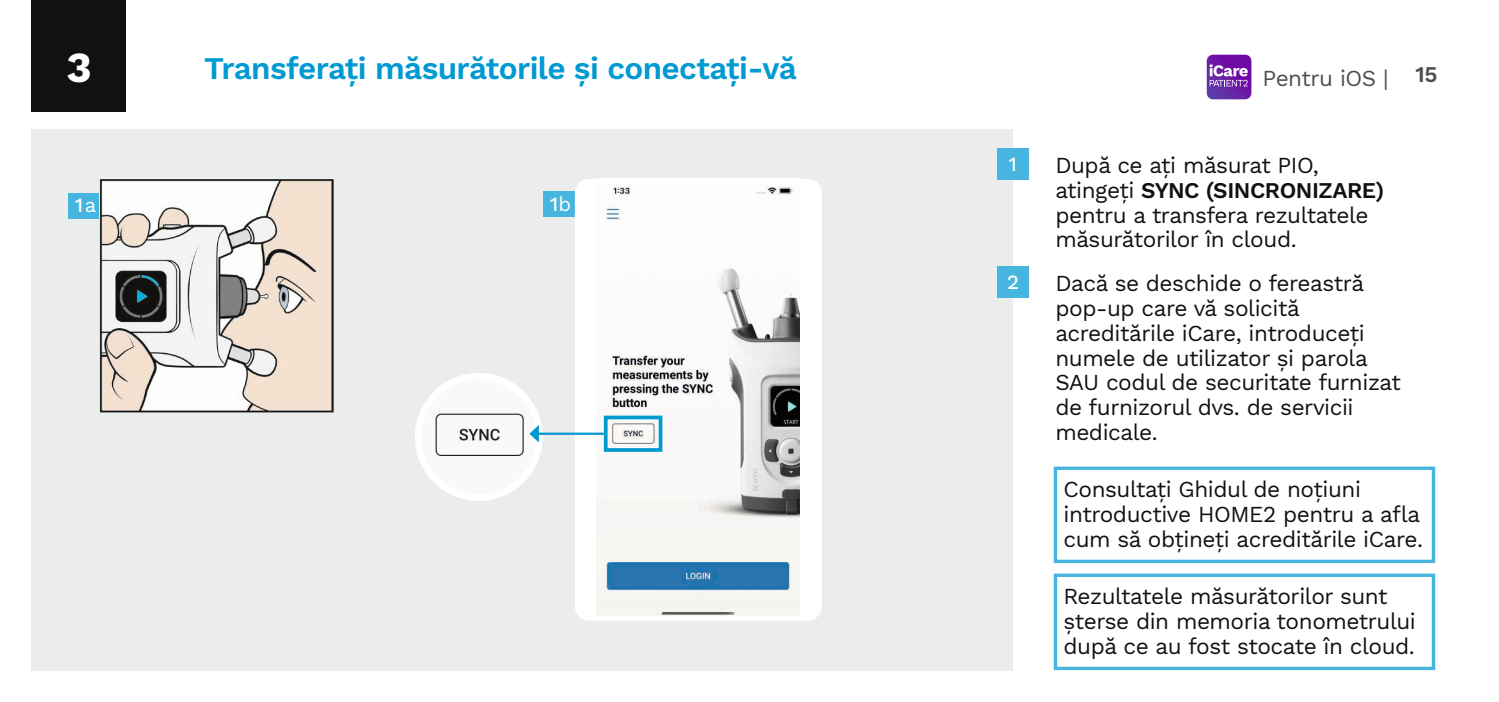
<style>
.page{position:relative;width:1499px;height:702px;background:#fff}
.page>*{position:absolute;margin:0;border:0;box-sizing:border-box;transform-origin:0 0}
.t1{font:700 42.75px "Work Sans";color:#fff}
.Otsikko_1{font:600 31.5px "Work Sans";letter-spacing:-.02em;color:#009ad2}
.listateksti{font:22.5px/24.8px "Work Sans";letter-spacing:-.02em;color:#11110f}
.information{font:22.5px/24.8px "Work Sans";letter-spacing:-.02em;color:#11110f}
.Otsikko_1-2{font:22.5px "Work Sans";letter-spacing:-.02em;color:#4d4f4e}
.Otsikko_1-3{font:600 22.5px "Work Sans";color:#4d4f4e}
.Round_numbers{font:500 20.25px "Work Sans";color:#fff}
.s1{font-weight:400}
.s2{font-weight:600}
</style>
<div class="page">
<div style="left:32px;top:0;width:94px;height:112px;background:#11110f"></div>
<div style="left:32px;top:129px;width:981px;height:541px;background:#ebecec"></div>
<div style="left:543px;top:191px;width:48px;height:26px;background:#46b5df"></div>
<div style="left:997px;top:148px;width:32px;height:32px;background:#46b5df"></div>
<div style="left:997px;top:266px;width:32px;height:32px;background:#46b5df"></div>
<div style="left:68px;top:194px;width:48px;height:25px;background:#46b5df"></div>
<img style="left:99px;top:178px;width:235px;height:234px">
<div style="left:577px;top:181px;width:242px;height:437px;background:#fff;border-radius:12px"></div>
<img style="left:596px;top:186px;width:203px;height:428px">
<div style="left:575px;top:179px;width:247px;height:441px;border:5px solid #fff;border-radius:12px"></div>
<img style="left:418px;top:376px;width:121px;height:121px;border-radius:61px">
<div style="left:415px;top:373px;width:128px;height:128px;border:7px solid #fff;border-radius:50%"></div>
<div style="left:604px;top:415px;width:58px;height:37px;border:4px solid #009ad2"></div>
<hr style="left:538px;top:432px;width:66px;height:3px;background:#009ad2">
<svg style="left:529px;top:425px;width:10px;height:17px"></svg>
<div style="left:1054px;top:573px;width:381px;height:97px;border:3px solid #46b5df"></div>
<div style="left:1054px;top:466px;width:381px;height:97px;border:3px solid #46b5df"></div>
<svg style="left:1207px;top:55px;width:44px;height:44px;background:#8241b3"></svg>
<p class="t1" style="left:66px;top:35px;width:27px">3</p>
<p class="Otsikko_1" style="left:204px;top:45px;width:594px">Transferați măsurătorile și conectați-vă</p>
<p class="Round_numbers" style="left:75px;top:190px;width:23px">1<span class="s1">a</span></p>
<p class="Round_numbers" style="left:550px;top:189px;width:22px">1<span class="s1">b</span></p>
<p class="Round_numbers" style="left:1009px;top:149px;width:10px">1</p>
<p class="Round_numbers" style="left:1007px;top:267px;width:13px">2</p>
<p class="Otsikko_1-2" style="left:1262px;top:65px;width:127px">Pentru iOS |</p>
<p class="Otsikko_1-3" style="left:1415px;top:57px;width:24px">15</p>
<p class="listateksti" style="left:1055px;top:154px;width:330px">După ce ați măsurat PIO, atingeți <span class="s2">SYNC (SINCRONIZARE) </span>pentru a transfera rezultatele măsurătorilor în cloud.</p>
<p class="listateksti" style="left:1055px;top:272px;width:347px">Dacă se deschide o fereastră pop-up care vă solicită acreditările iCare, introduceți numele de utilizator și parola<br>SAU codul de securitate furnizat de furnizorul dvs. de servicii medicale.</p>
<p class="information" style="left:1063px;top:478px;width:361px">Consultați Ghidul de noțiuni introductive HOME2 pentru a afla cum să obțineți acreditările iCare.</p>
<p class="information" style="left:1063px;top:585px;width:354px">Rezultatele măsurătorilor sunt șterse din memoria tonometrului după ce au fost stocate în cloud.</p>
</div>
